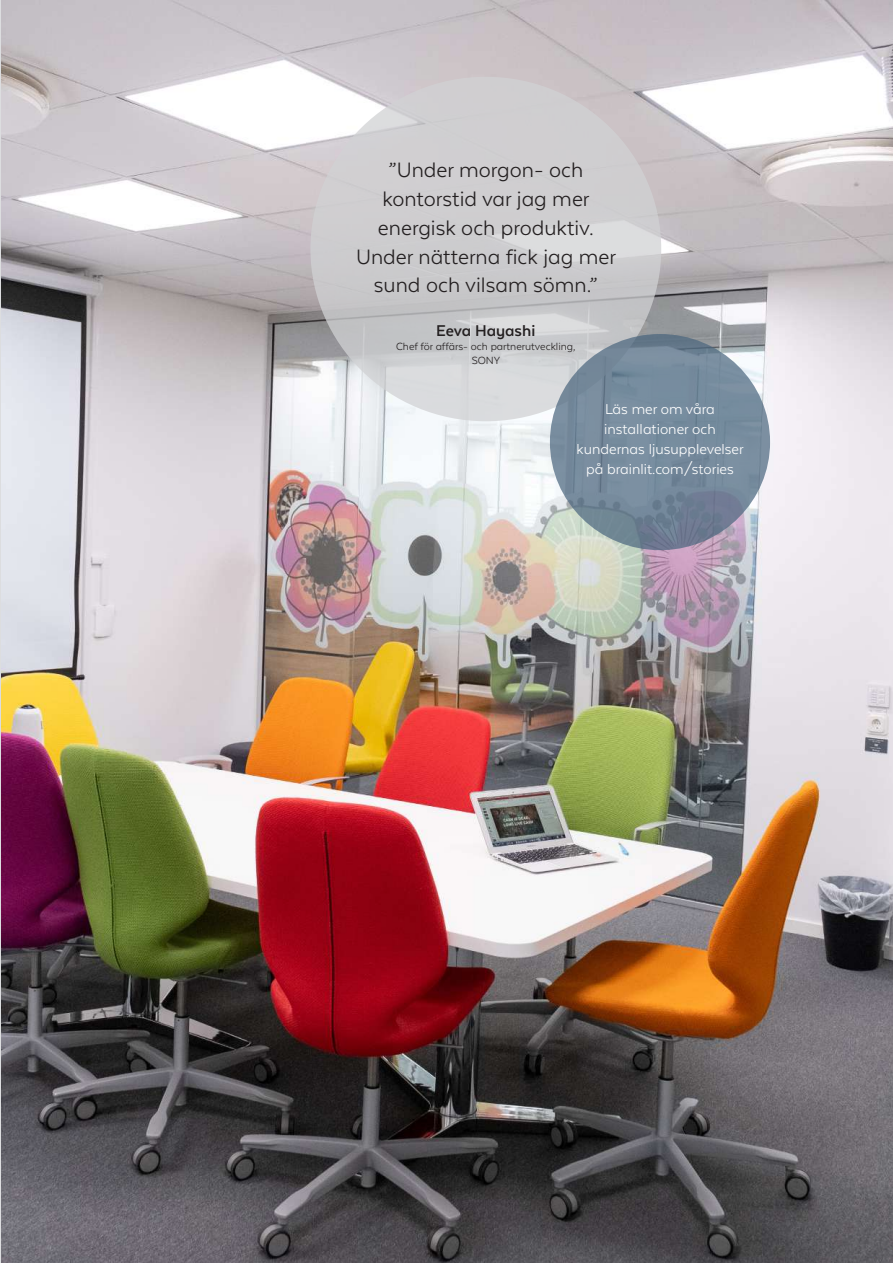
<style>
.page{position:relative;width:893px;height:1263px;background:#fff}
.page>*{position:absolute;margin:0;border:0;box-sizing:border-box;transform-origin:0 0}
.t1{font:24px/28.8px "Texta Alt";color:#231f20;text-align:center}
.t2{font:700 18px "Texta Alt";color:#231f20}
.t3{font:16.5px/19.8px "Texta Alt";color:#fff;text-align:center}
.t4{font:12px/14.4px "Texta Alt";color:#231f20;text-align:center}
</style>
<div class="page">
<hr style="left:0;top:0;width:1px;height:1263px;background:#dcdddf">
<img style="left:1px;top:0;width:892px;height:1263px">
<svg style="left:310px;top:77px;width:351px;height:344px;background:#cfced1"></svg>
<svg style="left:550px;top:334px;width:220px;height:216px;background:#8898a7"></svg>
<p class="t1" style="left:356px;top:155px;width:262px">”Under morgon- och kontorstid var jag mer energisk och produktiv.<br>Under nätterna fick jag mer sund och vilsam sömn.”</p>
<p class="t2" style="left:436px;top:321px;width:101px">Eeva Hayashi</p>
<p class="t4" style="left:396px;top:339px;width:181px">Chef för affärs- och partnerutveckling,<br>SONY</p>
<p class="t3" style="left:577px;top:399px;width:169px">Läs mer om våra installationer och kundernas ljusupplevelser på brainlit.com/stories</p>
</div>
